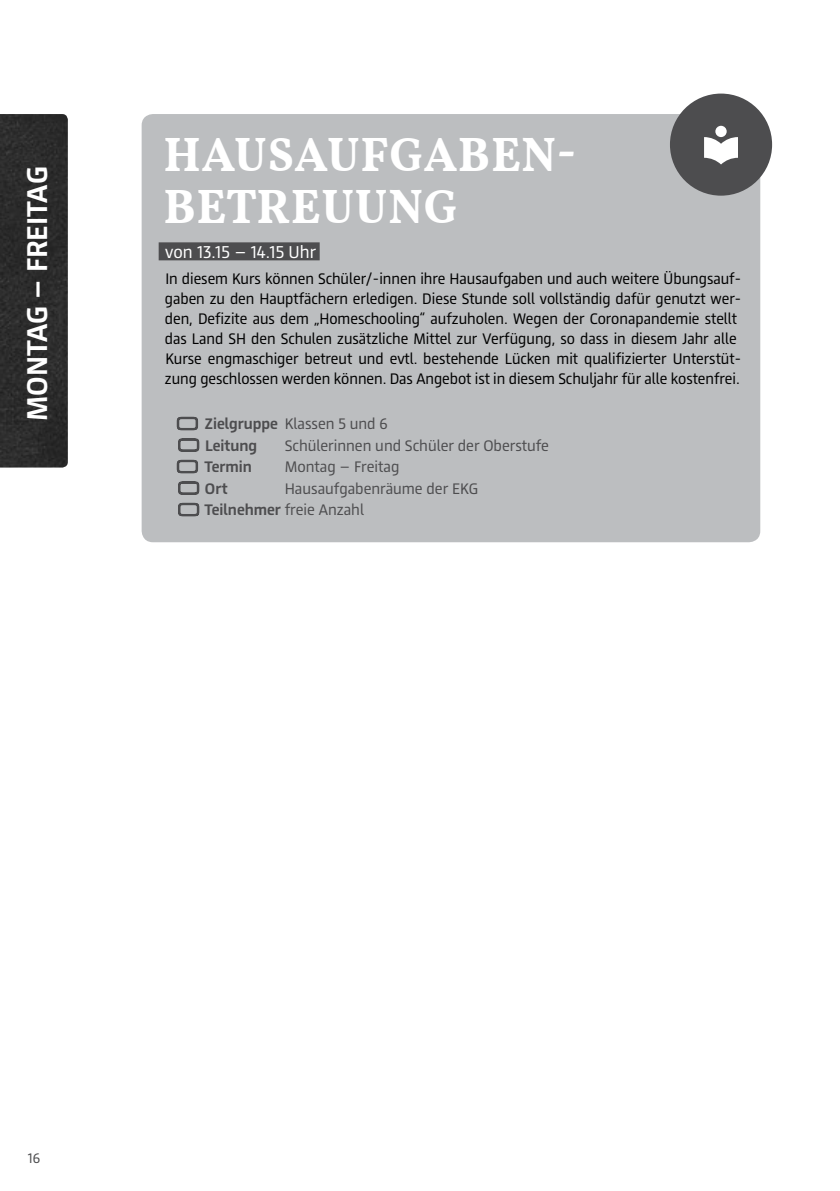
<style>
.page{position:relative;width:840px;height:1191px;background:#fff}
.page>*{position:absolute;margin:0;border:0;box-sizing:border-box;transform-origin:0 0}
.t1{font:600 48px/52px "Vollkorn";letter-spacing:.01em;color:#fff}
.t2{font:700 30px "BER Sans";color:#fff}
.t3{font:18px "BER Sans";color:#fff}
.t4{font:16px/20px "BER Sans";color:#000}
.t5{font:16px/21.6px "BER Sans";color:#4d4d4f}
.t6{font:700 16px/21.6px "BER Sans";color:#4d4d4f}
.t7{font:14.4px "BER Sans";color:#4d4d4f}
.s1{font-weight:400}
.s2{font-weight:700}
</style>
<div class="page">
<div style="left:0;top:114px;width:68px;height:353px;background:#2b2b2b"></div>
<div style="left:141px;top:114px;width:618px;height:428px;background:#bcbec0;border-radius:11px"></div>
<div style="left:158px;top:242px;width:161px;height:18px;background:#4d4d4f"></div>
<svg style="left:176px;top:416px;width:22px;height:15px"></svg>
<svg style="left:176px;top:438px;width:24px;height:36px"></svg>
<svg style="left:178px;top:481px;width:22px;height:36px"></svg>
<div style="left:669px;top:94px;width:102px;height:102px;background:#4d4d4f;border-radius:50%"></div>
<svg style="left:704px;top:126px;width:33px;height:38px"></svg>
<h2 class="t2" style="left:20px;top:421px;width:256px;rotate:-90deg">Montag – Freitag</h2>
<h1 class="t1" style="left:163px;top:128px;width:414px">HAUSAUFGABEN -<br>BETREUUNG</h1>
<p class="t3" style="left:165px;top:242px;width:152px">von 13.15 – 14.15 Uhr</p>
<p class="t4" style="left:165px;top:270px;width:577px">In diesem Kurs können Schüler/-innen ihre Hausaufgaben und auch weitere Übungsauf&shy;gaben zu den Hauptfächern erledigen. Diese Stunde soll vollständig dafür genutzt wer&shy;den, Defizite aus dem „Homeschooling“ aufzuholen. Wegen der Coronapandemie stellt das Land SH den Schulen zusätzliche Mittel zur Verfügung, so dass in diesem Jahr alle Kurse engmaschiger betreut und evtl. bestehende Lücken mit qualifizierter Unterstüt&shy;zung geschlossen werden können. Das Angebot ist in diesem Schuljahr für alle kostenfrei.</p>
<p class="t6" style="left:205px;top:414px;width:184px">Zielgruppe <span class="s1">Klassen 5 und 6<br></span>Leitung</p>
<p class="t5" style="left:284px;top:436px;width:265px">Schülerinnen und Schüler der Oberstufe</p>
<p class="t6" style="left:204px;top:457px;width:49px">Termin</p>
<p class="t5" style="left:284px;top:457px;width:116px">Montag – Freitag</p>
<p class="t6" style="left:205px;top:478px;width:24px">Ort</p>
<p class="t5" style="left:204px;top:479px;width:275px;text-indent:80px">Hausaufgabenräume der EKG<br><span class="s2">Teilnehmer</span> freie Anzahl</p>
<p class="t7" style="left:28px;top:1149px;width:14px">16</p>
</div>
